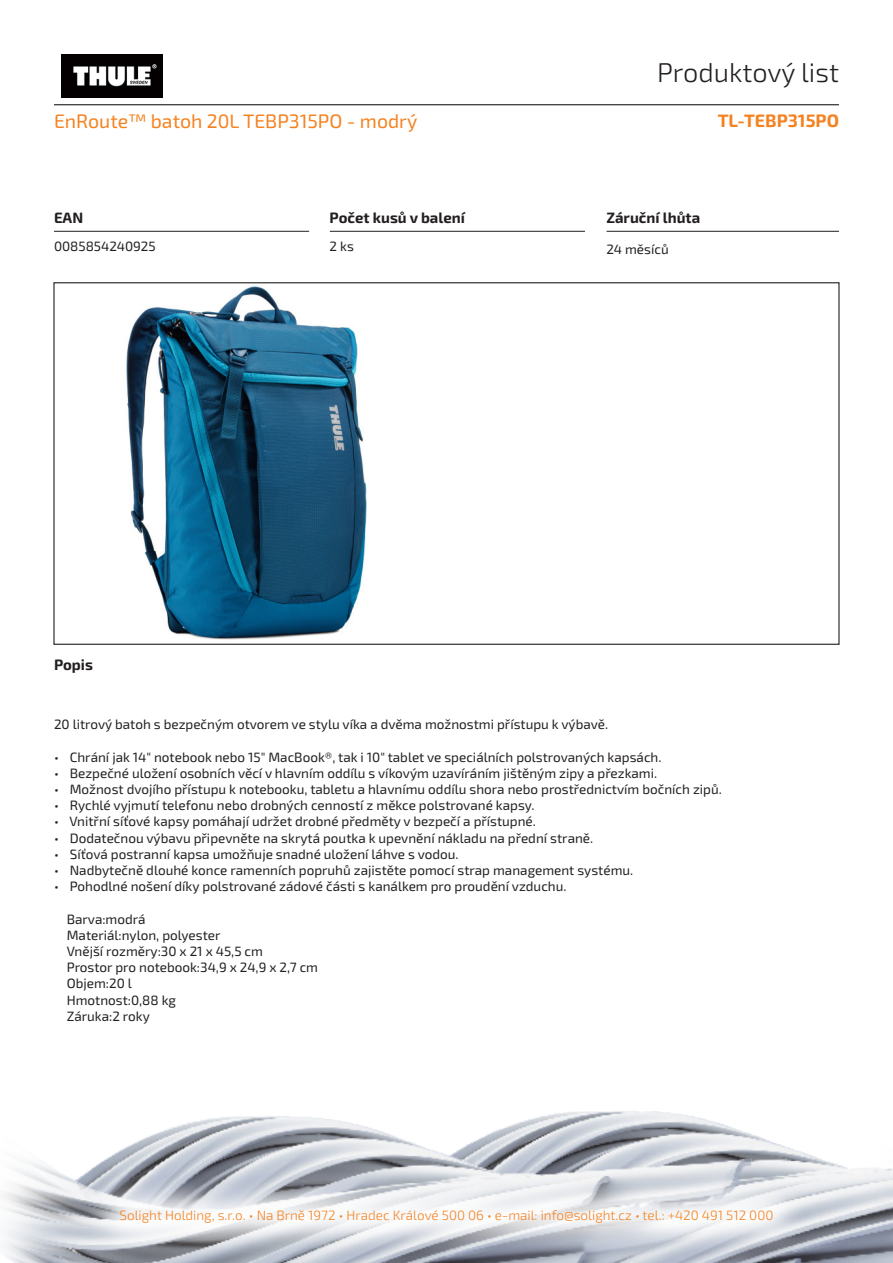
<style>
.page{position:relative;width:893px;height:1263px;background:#fff}
.page>*{position:absolute;margin:0;border:0;box-sizing:border-box;transform-origin:0 0}
.t1{font:300 27px "Exo 2.0";color:#231f20}
.t2{font:19.5px "Exo 2.0";color:#f58220}
.Kód_produktu{font:700 18px "Exo 2.0";color:#f58220}
.t3{font:700 15px "Exo 2.0";color:#231f20}
.t4{font:13.5px/16.2px "Exo 2.0";color:#231f20}
.t5{font:300 13.5px "Exo 2.0";color:#f58220}
</style>
<div class="page">
<img style="left:3px;top:1111px;width:807px;height:152px">
<img style="left:810px;top:1155px;width:83px;height:108px">
<svg style="left:85px;top:1174px;width:723px;height:84px"></svg>
<hr style="left:54px;top:104px;width:785px;height:1px;background:#231f20">
<hr style="left:607px;top:231px;width:232px;height:1px;background:#231f20">
<hr style="left:330px;top:231px;width:255px;height:1px;background:#231f20">
<hr style="left:54px;top:231px;width:255px;height:1px;background:#231f20">
<img style="left:61px;top:54px;width:102px;height:44px">
<img style="left:126px;top:286px;width:241px;height:354px">
<h1 class="t1" style="left:657px;top:57px;width:183px">Produktový list</h1>
<p class="t2" style="left:54px;top:110px;width:365px">EnRoute™ batoh 20L TEBP315PO - modrý</p>
<p class="Kód_produktu" style="left:718px;top:110px;width:123px">TL-TEBP315PO</p>
<p class="t3" style="left:54px;top:209px;width:31px">EAN</p>
<p class="t3" style="left:330px;top:209px;width:137px">Počet kusů v balení</p>
<p class="t3" style="left:606px;top:209px;width:95px">Záruční lhůta</p>
<p class="t4" style="left:54px;top:238px;width:103px">0085854240925</p>
<p class="t4" style="left:330px;top:238px;width:26px">2 ks</p>
<p class="t4" style="left:606px;top:241px;width:64px">24 měsíců</p>
<p class="t3" style="left:54px;top:655px;width:40px">Popis</p>
<p class="t4" style="left:54px;top:716px;width:556px">20 litrový batoh s bezpečným otvorem ve stylu víka a dvěma možnostmi přístupu k výbavě.</p>
<p class="t4" style="left:54px;top:749px;width:609px">• Chrání jak 14" notebook nebo 15" MacBook®, tak i 10" tablet ve speciálních polstrovaných kapsách.</p>
<p class="t4" style="left:54px;top:765px;width:605px">• Bezpečné uložení osobních věcí v hlavním oddílu s víkovým uzavíráním jištěným zipy a přezkami.</p>
<p class="t4" style="left:54px;top:781px;width:669px">• Možnost dvojího přístupu k notebooku, tabletu a hlavnímu oddílu shora nebo prostřednictvím bočních zipů.</p>
<p class="t4" style="left:54px;top:797px;width:482px">• Rychlé vyjmutí telefonu nebo drobných cenností z měkce polstrované kapsy.</p>
<p class="t4" style="left:54px;top:814px;width:483px">• Vnitřní síťové kapsy pomáhají udržet drobné předměty v bezpečí a přístupné.</p>
<p class="t4" style="left:54px;top:830px;width:541px">• Dodatečnou výbavu připevněte na skrytá poutka k upevnění nákladu na přední straně.</p>
<p class="t4" style="left:54px;top:846px;width:406px">• Síťová postranní kapsa umožňuje snadné uložení láhve s vodou.</p>
<p class="t4" style="left:54px;top:862px;width:581px">• Nadbytečně dlouhé konce ramenních popruhů zajistěte pomocí strap management systému.</p>
<p class="t4" style="left:54px;top:878px;width:514px">• Pohodlné nošení díky polstrované zádové části s kanálkem pro proudění vzduchu.</p>
<p class="t4" style="left:67px;top:911px;width:253px">Barva:modrá<br>Materiál:nylon, polyester<br>Vnější rozměry:30 x 21 x 45,5 cm<br>Prostor pro notebook:34,9 x 24,9 x 2,7 cm<br>Objem:20 l<br>Hmotnost:0,88 kg<br>Záruka:2 roky</p>
<p class="t5" style="left:120px;top:1208px;width:655px">Solight Holding, s.r.o. • Na Brně 1972 • Hradec Králové 500 06 • e-mail: info@solight.cz • tel.: +420 491 512 000</p>
</div>
